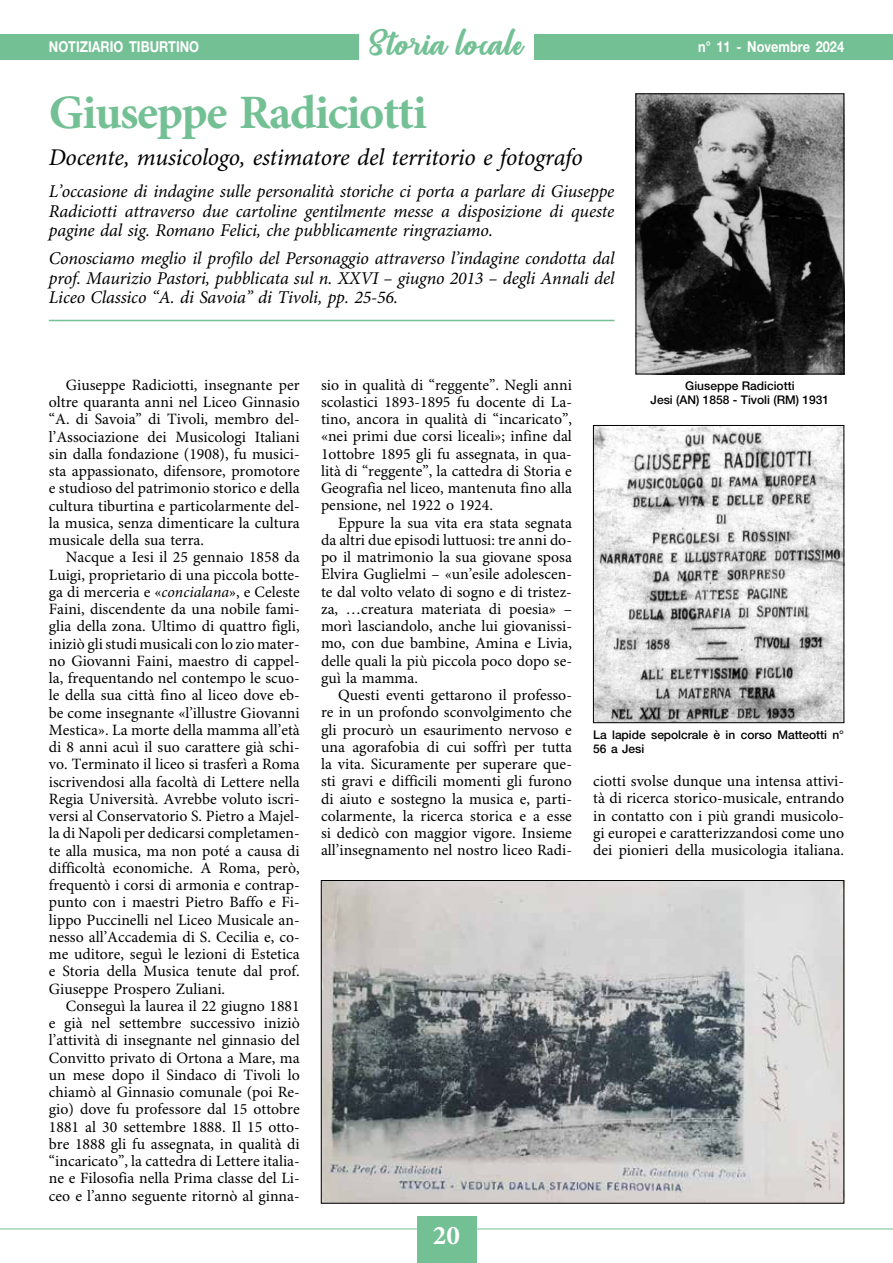
<style>
.page{position:relative;width:893px;height:1263px;background:#fff}
.page>*{position:absolute;margin:0;border:0;box-sizing:border-box;transform-origin:0 0}
.t1{font:700 48px "Minion Pro";letter-spacing:-.03em;color:#74c095}
.t2{font:36px "Richardine";letter-spacing:.01em;color:#74c095}
.t3{font:700 27px "Minion Pro";color:#fff}
.t4{font:italic 24px "Minion Pro";letter-spacing:-.01em;color:#000}
.t5{font:italic 18px/19.5px "Minion Pro";letter-spacing:-.01em;color:#000;text-align:justify}
.t6{font:15.75px/17.2px "Minion Pro";color:#000;text-align:justify}
.t7{font:700 15px "Helvetica Neue LT Std";color:#fff;scale:.85 1}
.t8{font:500 12px/13.5px "Helvetica Neue LT Std";letter-spacing:-.005em;color:#000;text-align:center}
.s1{font-style:italic}
</style>
<div class="page">
<hr style="left:0;top:1228px;width:893px;height:1px;background:#74c095">
<div style="left:0;top:34px;width:893px;height:26px;background:#74c095"></div>
<div style="left:417px;top:1216px;width:59px;height:47px;background:#74c095"></div>
<div style="left:359px;top:0;width:175px;height:68px;background:#fff"></div>
<hr style="left:49px;top:320px;width:565px;height:1px;background:#74c095">
<img style="left:638px;top:96px;width:204px;height:276px">
<div style="left:636px;top:94px;width:208px;height:280px;border:1px solid #000"></div>
<img style="left:595px;top:427px;width:247px;height:294px">
<div style="left:593px;top:425px;width:251px;height:298px;border:1px solid #000"></div>
<img style="left:323px;top:882px;width:519px;height:319px">
<h2 class="t2" style="left:369px;top:22px;width:156px">Storia locale</h2>
<p class="t7" style="left:49px;top:38px;width:178px">NOTIZIARIO TIBURTINO</p>
<p class="t7" style="left:698px;top:38px;width:173px">n° 11 - Novembre 2024</p>
<h1 class="t1" style="left:49px;top:84px;width:379px">Giuseppe Radiciotti</h1>
<h3 class="t4" style="left:49px;top:143px;width:535px">Docente, musicologo, estimatore del territorio e fotografo</h3>
<p class="t5" style="left:49px;top:183px;width:567px">L’occasione di indagine sulle personalità storiche ci porta a parlare di Giuseppe Radiciotti attraverso due cartoline gentilmente messe a disposizione di queste pagine dal sig. Romano Felici, che pubblicamente ringraziamo.</p>
<p class="t5" style="left:49px;top:250px;width:567px">Conosciamo meglio il profilo del Personaggio attraverso l’indagine condotta dal prof. Maurizio Pastori, pubblicata sul n. XXVI – giugno 2013 – degli Annali del Liceo Classico “A. di Savoia” di Tivoli, pp. 25-56.</p>
<p class="t6" style="left:49px;top:377px;width:252px;text-indent:17px">Giuseppe Radiciotti, insegnante per oltre quaranta anni nel Liceo Ginnasio “A. di Savoia” di Tivoli, membro del&shy;l’Associazione dei Musicologi Italiani sin dalla fondazione (1908), fu musici&shy;sta appassionato, difensore, promotore e studioso del patrimonio storico e della cultura tiburtina e particolarmente del&shy;la musica, senza dimenticare la cultura musicale della sua terra.</p>
<p class="t6" style="left:49px;top:549px;width:252px;text-indent:17px">Nacque a Iesi il 25 gennaio 1858 da Luigi, proprietario di una piccola botte&shy;ga di merceria e «<span class="s1">concialana</span>», e Celeste Faini, discendente da una nobile fami&shy;glia della zona. Ultimo di quattro figli, iniziò gli studi musicali con lo zio mater&shy;no Giovanni Faini, maestro di cappel&shy;la, frequentando nel contempo le scuo&shy;le della sua città fino al liceo dove eb&shy;be come insegnante «l’illustre Giovanni Mestica». La morte della mamma all’età di 8 anni acuì il suo carattere già schi&shy;vo. Terminato il liceo si trasferì a Roma iscrivendosi alla facoltà di Lettere nella Regia Università. Avrebbe voluto iscri&shy;versi al Conservatorio S. Pietro a Majel&shy;la di Napoli per dedicarsi completamen&shy;te alla musica, ma non poté a causa di difficoltà economiche. A Roma, però, frequentò i corsi di armonia e contrap&shy;punto con i maestri Pietro Baffo e Fi&shy;lippo Puccinelli nel Liceo Musicale an&shy;nesso all’Accademia di S. Cecilia e, co&shy;me uditore, seguì le lezioni di Estetica e Storia della Musica tenute dal prof.<br>Giuseppe Prospero Zuliani.</p>
<p class="t6" style="left:49px;top:998px;width:252px;text-indent:17px">Conseguì la laurea il 22 giugno 1881 e già nel settembre successivo iniziò l’attività di insegnante nel ginnasio del Convitto privato di Ortona a Mare, ma un mese dopo il Sindaco di Tivoli lo chiamò al Ginnasio comunale (poi Re&shy;gio) dove fu professore dal 15 ottobre 1881 al 30 settembre 1888. Il 15 otto&shy;bre 1888 gli fu assegnata, in qualità di “incaricato”, la cattedra di Lettere italia&shy;ne e Filosofia nella Prima classe del Li&shy;ceo e l’anno seguente ritornò al ginna-</p>
<p class="t6" style="left:321px;top:377px;width:252px">sio in qualità di “reggente”. Negli anni scolastici 1893-1895 fu docente di La&shy;tino, ancora in qualità di “incaricato”, «nei primi due corsi liceali»; infine dal 1ottobre 1895 gli fu assegnata, in qua&shy;lità di “reggente”, la cattedra di Storia e Geografia nel liceo, mantenuta fino alla pensione, nel 1922 o 1924.</p>
<p class="t6" style="left:321px;top:515px;width:252px;text-indent:17px">Eppure la sua vita era stata segnata da altri due episodi luttuosi: tre anni do&shy;po il matrimonio la sua giovane sposa Elvira Guglielmi – «un’esile adolescen&shy;te dal volto velato di sogno e di tristez&shy;za, …creatura materiata di poesia» – morì lasciandolo, anche lui giovanissi&shy;mo, con due bambine, Amina e Livia, delle quali la più piccola poco dopo se&shy;guì la mamma.</p>
<p class="t6" style="left:321px;top:687px;width:252px;text-indent:17px">Questi eventi gettarono il professo&shy;re in un profondo sconvolgimento che gli procurò un esaurimento nervoso e una agorafobia di cui soffrì per tutta la vita. Sicuramente per superare que&shy;sti gravi e difficili momenti gli furono di aiuto e sostegno la musica e, parti&shy;colarmente, la ricerca storica e a esse si dedicò con maggior vigore. Insieme all’insegnamento nel nostro liceo Radi-</p>
<h3 class="t3" style="left:433px;top:1219px;width:28px">20</h3>
<p class="t8" style="left:651px;top:379px;width:180px">Giuseppe Radiciotti<br>Jesi (AN) 1858 - Tivoli (RM) 1931</p>
<p class="t8" style="left:593px;top:728px;width:252px;text-align:left">La lapide sepolcrale è in corso Matteotti n°<br>56 a Jesi</p>
<p class="t6" style="left:593px;top:773px;width:252px">ciotti svolse dunque una intensa attivi&shy;tà di ricerca storico-musicale, entrando in contatto con i più grandi musicolo&shy;gi europei e caratterizzandosi come uno dei pionieri della musicologia italiana.</p>
</div>
